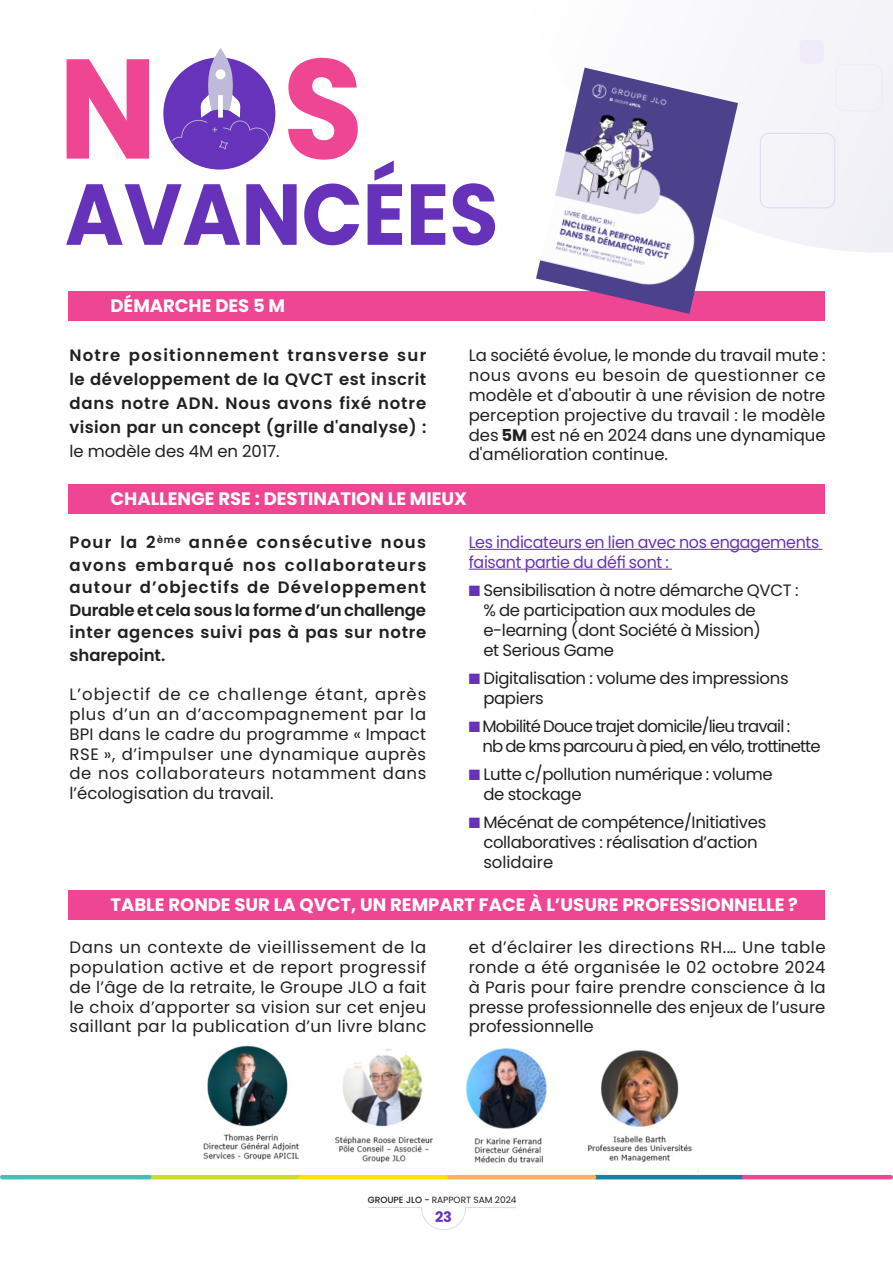
<style>
.page{position:relative;width:893px;height:1263px;background:#fff}
.page>*{position:absolute;margin:0;border:0;box-sizing:border-box;transform-origin:0 0}
.t1{font:700 141.6px "Poppins";color:#ee4692;scale:.93 1}
.t2{font:700 86.4px "Poppins";color:#6732ba;scale:.93 1}
.t3{font:700 18px "Poppins";color:#fff}
.t4{font:16.5px/19.8px "Poppins";letter-spacing:-.02em;color:#231f20;text-align:justify}
.t5{font:600 16.5px/22.5px "Poppins";letter-spacing:.025em;color:#231f20;text-align:justify}
.t6{font:16.5px/19.8px "Poppins";letter-spacing:-.05em;color:#231f20}
.t7{font:16.5px/19.8px "Poppins";letter-spacing:-.02em;color:#6732ba;scale:.96 1}
.t8{font:16.5px "Poppins";color:#231f20}
.t9{font:700 14.55px "Poppins";color:#6732ba}
.t10{font:9px "Poppins";color:#231f20}
.s1{font-weight:700}
.s2{color:#6732ba}
.s3{font-weight:500}
</style>
<div class="page">
<svg style="left:368px;top:1207px;width:148px;height:23px"></svg>
<hr style="left:469px;top:549px;width:353px;height:1px;background:#6732ba">
<hr style="left:469px;top:569px;width:203px;height:1px;background:#6732ba">
<hr style="left:596px;top:1175px;width:146px;height:4px;background:#1580a6">
<hr style="left:744px;top:1175px;width:147px;height:4px;background:#ee4692">
<hr style="left:447px;top:1175px;width:147px;height:4px;background:#fbb25f">
<hr style="left:299px;top:1175px;width:147px;height:4px;background:#ffe101">
<hr style="left:151px;top:1175px;width:146px;height:4px;background:#cfdc27">
<hr style="left:2px;top:1175px;width:147px;height:4px;background:#43c0bc">
<div style="left:68px;top:292px;width:757px;height:29px;background:#ee4692"></div>
<div style="left:68px;top:484px;width:757px;height:29px;background:#ee4692"></div>
<div style="left:68px;top:891px;width:757px;height:29px;background:#ee4692"></div>
<div style="left:584px;top:0;width:309px;height:253px;background:#f4f4f9"></div>
<div style="left:835px;top:64px;width:47px;height:47px;border:1px solid #f0ebf8;border-radius:9px"></div>
<div style="left:760px;top:133px;width:75px;height:75px;border:1px solid #e4daf3;border-radius:9px"></div>
<div style="left:800px;top:40px;width:24px;height:24px;background:#f0ebf8;border-radius:4px"></div>
<img style="left:536px;top:68px;width:202px;height:246px">
<div style="left:163px;top:58px;width:112px;height:112px;background:#6633ba;border-radius:50%"></div>
<svg style="left:170px;top:48px;width:106px;height:107px"></svg>
<img style="left:203px;top:1045px;width:231px;height:118px">
<img style="left:466px;top:1048px;width:233px;height:123px">
<h1 class="t1" style="left:58px;top:27px;width:329px">N S</h1>
<h2 class="t2" style="left:65px;top:164px;width:468px">AVANCÉES</h2>
<p class="t3" style="left:111px;top:295px;width:176px">DÉMARCHE DES 5 M</p>
<p class="t5" style="left:69px;top:344px;width:358px;line-height:24px">Notre positionnement transverse sur le développement de la QVCT est inscrit dans notre ADN. Nous avons fixé notre vision par un concept (grille d'analyse) :</p>
<p class="t8" style="left:69px;top:442px;width:212px">le modèle des 4M en 2017.</p>
<p class="t4" style="left:469px;top:346px;width:358px">La société évolue, le monde du travail mute : nous avons eu besoin de questionner ce modèle et d'aboutir à une révision de notre perception projective du travail : le modèle des <span class="s1">5M</span> est né en 2024 dans une dynamique d'amélioration continue.</p>
<p class="t3" style="left:111px;top:488px;width:358px">CHALLENGE RSE : DESTINATION LE MIEUX</p>
<p class="t5" style="left:69px;top:531px;width:358px">Pour la 2<sup>ème</sup> année consécutive nous avons embarqué nos collaborateurs autour d’objectifs de Développement Durable et cela sous la forme d’un challenge inter agences suivi pas à pas sur notre sharepoint.</p>
<p class="t4" style="left:69px;top:685px;width:358px">L’objectif de ce challenge étant, après plus d’un an d’accompagnement par la BPI dans le cadre du programme « Impact RSE », d’impulser une dynamique auprès de nos collaborateurs notamment dans l’écologisation du travail.</p>
<p class="t7" style="left:469px;top:532px;width:367px">Les indicateurs en lien avec nos engagements faisant partie du défi sont :</p>
<p class="t4" style="left:483px;top:581px;width:317px;text-align:left;text-indent:-15px"><span class="s2">■</span> Sensibilisation à notre démarche QVCT : % de participation aux modules de e-learning (dont Société à Mission)<br>et Serious Game</p>
<p class="t4" style="left:483px;top:668px;width:307px;text-indent:-15px"><span class="s2">■</span> Digitalisation : volume des impressions papiers</p>
<p class="t6" style="left:482px;top:716px;width:340px;text-indent:-14px"><span class="s2">■</span> Mobilité Douce trajet domicile/lieu travail :<br>nb de kms parcouru à pied, en vélo, trottinette</p>
<p class="t4" style="left:483px;top:764px;width:291px;text-indent:-15px"><span class="s2">■</span> Lutte c/pollution numérique : volume de stockage</p>
<p class="t4" style="left:483px;top:813px;width:285px;text-align:left;text-indent:-15px"><span class="s2">■</span> Mécénat de compétence/Initiatives collaboratives : réalisation d’action solidaire</p>
<p class="t3" style="left:111px;top:894px;width:689px">TABLE RONDE SUR LA QVCT, UN REMPART FACE À L’USURE PROFESSIONNELLE ?</p>
<p class="t4" style="left:69px;top:938px;width:358px">Dans un contexte de vieillissement de la population active et de report progressif de l’âge de la retraite, le Groupe JLO a fait le choix d’apporter sa vision sur cet enjeu saillant par la publication d’un livre blanc</p>
<p class="t4" style="left:469px;top:938px;width:358px">et d’éclairer les directions RH.… Une table ronde a été organisée le 02 octobre 2024 à Paris pour faire prendre conscience à la presse professionnelle des enjeux de l’usure professionnelle</p>
<p class="t10" style="left:368px;top:1195px;width:150px"><span class="s3">GROUPE JLO -</span> RAPPORT SAM 2024</p>
<p class="t9" style="left:435px;top:1208px;width:19px">23</p>
</div>
